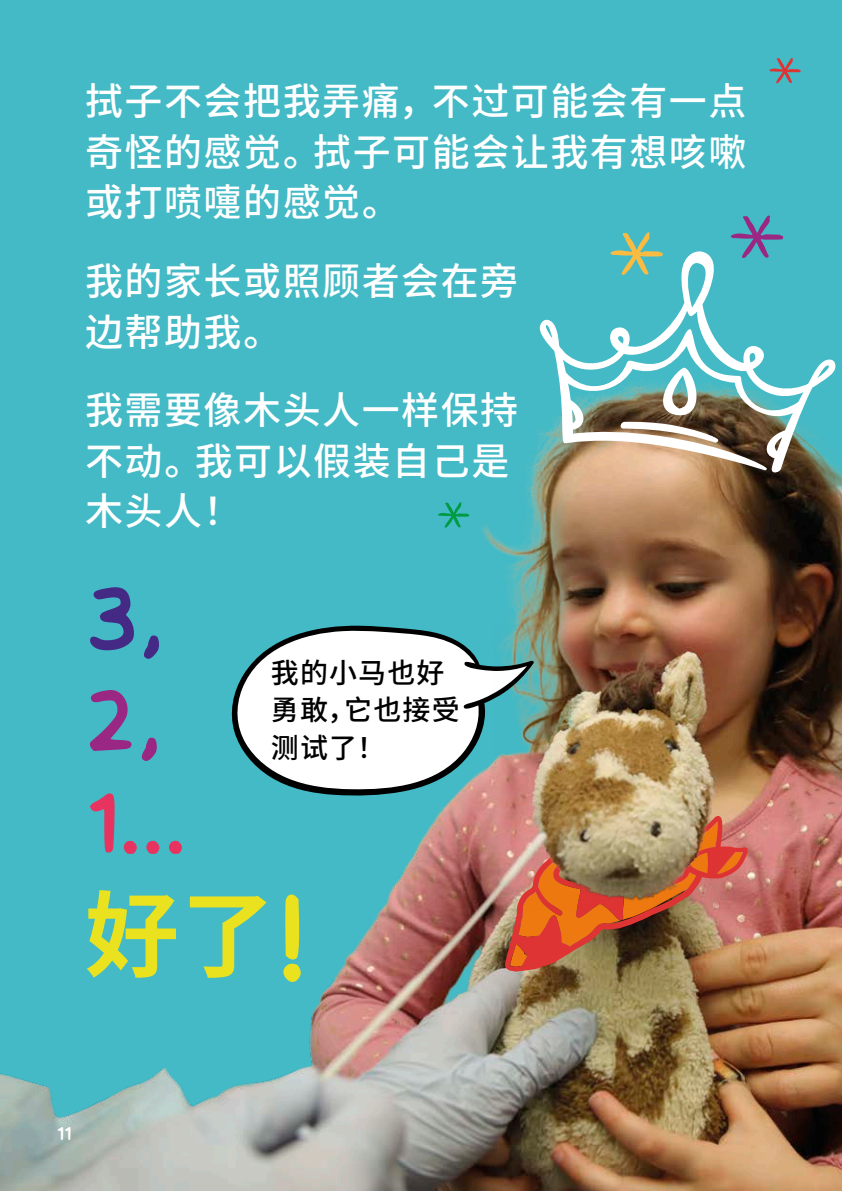
<style>
.page{position:relative;width:842px;height:1191px;background:#43bac6}
.page>*{position:absolute;margin:0;border:0;box-sizing:border-box;transform-origin:0 0}
.t1{font:114px "Little Bird";color:#e73360}
.t2{font:114px "Little Bird";color:#442a85}
.t3{font:114px "Little Bird";color:#9b2784}
.t4{font:700 94px "Source Han Sans TC";color:#eae21f}
.t5{font:500 38px/50.6px "Source Han Sans TC";letter-spacing:.04em;color:#fff}
.t6{font:500 28px/37.2px "Source Han Sans TC";letter-spacing:.04em;color:#000}
.t7{font:25px "Little Bird";color:#fff}
.s1{font-family:"Little Bird";font-weight:400;font-size:164px}
</style>
<div class="page">
<img style="left:0;top:433px;width:842px;height:758px">
<svg style="left:229px;top:625px;width:264px;height:171px"></svg>
<svg style="left:235px;top:630px;width:258px;height:159px;background:#d3e2e4"></svg>
<svg style="left:539px;top:251px;width:297px;height:222px"></svg>
<img style="left:505px;top:816px;width:243px;height:155px">
<img style="left:493px;top:625px;width:233px;height:285px">
<svg style="left:730px;top:215px;width:53px;height:43px"></svg>
<svg style="left:610px;top:232px;width:53px;height:43px"></svg>
<svg style="left:438px;top:502px;width:31px;height:26px"></svg>
<svg style="left:769px;top:58px;width:32px;height:25px"></svg>
<p class="t5" style="left:85px;top:77px;width:663px;text-align:justify">拭子不会把我弄痛，不过可能会有一点奇怪的感觉。拭子可能会让我有想咳嗽或打喷嚏的感觉。</p>
<p class="t5" style="left:85px;top:256px;width:435px">我的家长或照顾者会在旁边帮助我。</p>
<p class="t5" style="left:85px;top:385px;width:435px">我需要像木头人一样保持不动。我可以假装自己是木头人！</p>
<h1 class="t2" style="left:85px;top:583px;width:80px">3,</h1>
<h1 class="t3" style="left:85px;top:686px;width:78px">2,</h1>
<h1 class="t1" style="left:85px;top:788px;width:103px">1...</h1>
<h2 class="t4" style="left:85px;top:882px;width:224px">好了<span class="s1">!</span></h2>
<p class="t6" style="left:271px;top:655px;width:190px">我的小马也好勇敢，它也接受测试了！</p>
<p class="t7" style="left:57px;top:1125px;width:16px">11</p>
</div>
